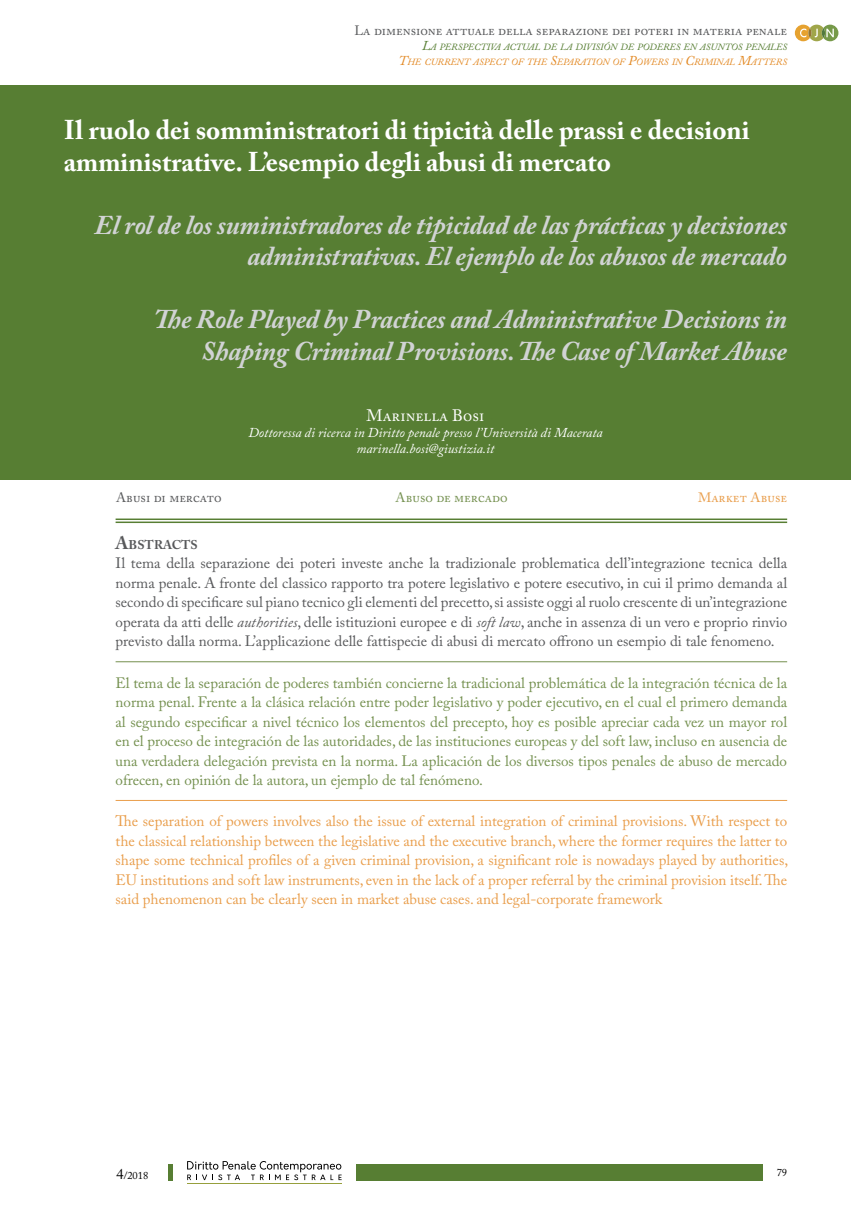
<style>
.page{position:relative;width:851px;height:1221px;background:#fff}
.page>*{position:absolute;margin:0;border:0;box-sizing:border-box;transform-origin:0 0}
.t1{font:italic 700 27px/31.5px "Adobe Caslon Pro";letter-spacing:-.01em;color:#d1d3d4;text-align:right}
.t2{font:700 27px/31.5px "Adobe Caslon Pro";color:#fff}
.t3{font:16.5px "Adobe Caslon Pro";color:#fff}
.t4{font:15px/19.5px "Adobe Caslon Pro";color:#74904f;text-align:justify}
.t5{font:15px/19.5px "Adobe Caslon Pro";color:#58595b;text-align:justify}
.t6{font:15px/19.5px "Adobe Caslon Pro";color:#e99e4c;text-align:justify}
.t7{font:italic 13.5px/16.2px "Adobe Caslon Pro";color:#fff;text-align:center}
.t8{font:13.5px "Adobe Caslon Pro";color:#58595b}
.t9{font:13.5px "Adobe Caslon Pro";color:#74904f}
.t10{font:13.5px "Adobe Caslon Pro";color:#e99e4c}
.t11{font:700 12.6px "Adobe Caslon Pro";color:#58595b}
.t12{font:10.5px "Adobe Caslon Pro";color:#000}
.t13{font:italic 9.45px/15px "Adobe Caslon Pro";color:#577e33;text-align:right}
.s1{font-size:13.5px}
.s2{font-size:13.5px;color:#e38a26}
.s3{color:#e38a26}
.s4{font-size:18px}
.s5{font-style:italic}
.s6{font-size:15px}
</style>
<div class="page">
<div style="left:168px;top:1164px;width:5px;height:17px;background:#577e33"></div>
<div style="left:356px;top:1164px;width:407px;height:17px;background:#577e33"></div>
<svg style="left:187px;top:1161px;width:154px;height:19px"></svg>
<hr style="left:187px;top:1183px;width:154px;height:1px;background:#969f3c">
<hr style="left:116px;top:661px;width:671px;height:1px;background:#74904f">
<hr style="left:116px;top:800px;width:671px;height:1px;background:#e99e4c">
<hr style="left:116px;top:521px;width:671px;height:2px;background:#577e33">
<hr style="left:116px;top:518px;width:671px;height:2px;background:#577e33">
<svg style="left:794px;top:25px;width:44px;height:16px"></svg>
<div style="left:0;top:85px;width:850px;height:394px;background:#577e33"></div>
<p class="t8" style="left:354px;top:22px;width:434px">La dimensione attuale della separazione dei poteri in materia penale</p>
<p class="t13" style="left:398px;top:39px;width:390px"><span class="s1">L</span>A PERSPECTIVA ACTUAL DE LA DIVISIÓN DE PODERES EN ASUNTOS PENALES<br><span class="s2">T</span><span class="s3">HE CURRENT ASPECT OF THE</span> <span class="s2">S</span><span class="s3">EPARATION OF</span> <span class="s2">P</span><span class="s3">OWERS IN</span> <span class="s2">C</span><span class="s3">RIMINAL</span> <span class="s2">M</span><span class="s3">ATTERS</span></p>
<h1 class="t2" style="left:64px;top:114px;width:687px">Il ruolo dei somministratori di tipicità delle prassi e decisioni amministrative. L’esempio degli abusi di mercato</h1>
<h1 class="t1" style="left:94px;top:209px;width:694px">El rol de los suministradores de tipicidad de las prácticas y decisiones administrativas. El ejemplo de los abusos de mercado</h1>
<h1 class="t1" style="left:154px;top:303px;width:634px">The Role Played by Practices and Administrative Decisions in<br>Shaping Criminal Provisions. The Case of Market Abuse</h1>
<p class="t3" style="left:366px;top:405px;width:119px">Marinella Bosi</p>
<p class="t7" style="left:248px;top:424px;width:356px">Dottoressa di ricerca in Diritto penale presso l’Università di Macerata marinella.bosi@giustizia.it</p>
<p class="t8" style="left:116px;top:489px;width:107px">Abusi di mercato</p>
<p class="t9" style="left:395px;top:489px;width:113px">Abuso de mercado</p>
<p class="t10" style="left:698px;top:489px;width:90px">Market Abuse</p>
<p class="t11" style="left:116px;top:537px;width:84px"><span class="s4">A</span>BSTRACTS</p>
<p class="t5" style="left:116px;top:553px;width:673px">Il tema della separazione dei poteri investe anche la tradizionale problematica dell’integrazione tecnica della norma penale. A fronte del classico rapporto tra potere legislativo e potere esecutivo, in cui il primo demanda al secondo di specificare sul piano tecnico gli elementi del precetto, si assiste oggi al ruolo crescente di un’integrazione operata da atti delle <span class="s5">authorities</span>, delle istituzioni europee e di <span class="s5">soft law</span>, anche in assenza di un vero e proprio rinvio previsto dalla norma. L’applicazione delle fattispecie di abusi di mercato offrono un esempio di tale fenomeno.</p>
<p class="t4" style="left:116px;top:672px;width:673px">El tema de la separación de poderes también concierne la tradicional problemática de la integración técnica de la norma penal. Frente a la clásica relación entre poder legislativo y poder ejecutivo, en el cual el primero demanda al segundo especificar a nivel técnico los elementos del precepto, hoy es posible apreciar cada vez un mayor rol en el proceso de integración de las autoridades, de las instituciones europeas y del soft law, incluso en ausencia de una verdadera delegación prevista en la norma. La aplicación de los diversos tipos penales de abuso de mercado ofrecen, en opinión de la autora, un ejemplo de tal fenómeno.</p>
<p class="t6" style="left:116px;top:811px;width:674px">The separation of powers involves also the issue of external integration of criminal provisions. With respect to the classical relationship between the legislative and the executive branch, where the former requires the latter to shape some technical profiles of a given criminal provision, a significant role is nowadays played by authorities, EU institutions and soft law instruments, even in the lack of a proper referral by the criminal provision itself. The said phenomenon can be clearly seen in market abuse cases. and legal-corporate framework</p>
<p class="t12" style="left:116px;top:1168px;width:34px"><span class="s6">4</span>/2018</p>
<p class="t12" style="left:776px;top:1165px;width:12px">79</p>
</div>
